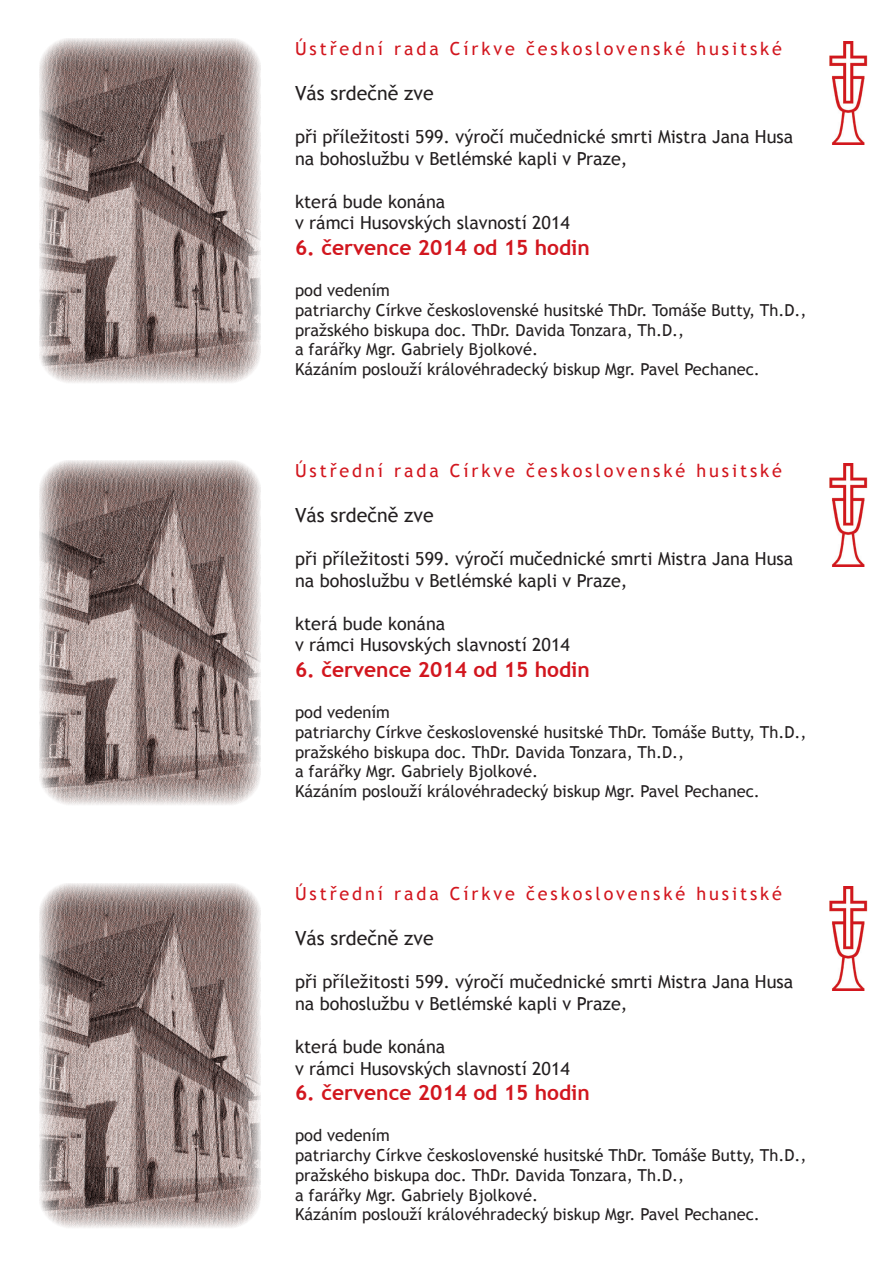
<style>
.page{position:relative;width:893px;height:1263px;background:#fff}
.page>*{position:absolute;margin:0;border:0;box-sizing:border-box;transform-origin:0 0}
.t1{font:700 21px "Trebuchet MS";color:#d2161e}
.t2{font:19.5px "Trebuchet MS";color:#231f20}
.t3{font:18px "Trebuchet MS";color:#231f20}
.t4{font:18px "Trebuchet MS";letter-spacing:.16em;color:#d2161e}
.t5{font:16.5px "Trebuchet MS";color:#231f20}
</style>
<div class="page">
<img style="left:39px;top:38px;width:221px;height:345px">
<img style="left:830px;top:42px;width:38px;height:103px">
<img style="left:39px;top:460px;width:221px;height:345px">
<img style="left:830px;top:464px;width:38px;height:103px">
<img style="left:39px;top:883px;width:221px;height:345px">
<img style="left:830px;top:887px;width:38px;height:103px">
<p class="t4" style="left:295px;top:38px;width:488px">Ústřední rada Církve československé husitské</p>
<p class="t2" style="left:295px;top:81px;width:140px">Vás srdečně zve</p>
<p class="t3" style="left:295px;top:126px;width:500px">při příležitosti 599. výročí mučednické smrti Mistra Jana Husa</p>
<p class="t3" style="left:295px;top:148px;width:334px">na bohoslužbu v Betlémské kapli v Praze,</p>
<p class="t3" style="left:295px;top:191px;width:152px">která bude konána</p>
<p class="t3" style="left:295px;top:212px;width:276px">v rámci Husovských slavností 2014</p>
<p class="t1" style="left:295px;top:234px;width:296px">6. července 2014 od 15 hodin</p>
<p class="t5" style="left:295px;top:280px;width:96px">pod vedením</p>
<p class="t5" style="left:295px;top:300px;width:513px">patriarchy Církve československé husitské ThDr. Tomáše Butty, Th.D.,</p>
<p class="t5" style="left:295px;top:320px;width:391px">pražského biskupa doc. ThDr. Davida Tonzara, Th.D.,</p>
<p class="t5" style="left:295px;top:340px;width:245px">a farářky Mgr. Gabriely Bjolkové.</p>
<p class="t5" style="left:295px;top:360px;width:466px">Kázáním poslouží královéhradecký biskup Mgr. Pavel Pechanec.</p>
<p class="t4" style="left:295px;top:460px;width:488px">Ústřední rada Církve československé husitské</p>
<p class="t2" style="left:295px;top:503px;width:140px">Vás srdečně zve</p>
<p class="t3" style="left:295px;top:548px;width:500px">při příležitosti 599. výročí mučednické smrti Mistra Jana Husa</p>
<p class="t3" style="left:295px;top:570px;width:334px">na bohoslužbu v Betlémské kapli v Praze,</p>
<p class="t3" style="left:295px;top:613px;width:152px">která bude konána</p>
<p class="t3" style="left:295px;top:634px;width:276px">v rámci Husovských slavností 2014</p>
<p class="t1" style="left:295px;top:656px;width:296px">6. července 2014 od 15 hodin</p>
<p class="t5" style="left:295px;top:702px;width:96px">pod vedením</p>
<p class="t5" style="left:295px;top:722px;width:513px">patriarchy Církve československé husitské ThDr. Tomáše Butty, Th.D.,</p>
<p class="t5" style="left:295px;top:742px;width:391px">pražského biskupa doc. ThDr. Davida Tonzara, Th.D.,</p>
<p class="t5" style="left:295px;top:762px;width:245px">a farářky Mgr. Gabriely Bjolkové.</p>
<p class="t5" style="left:295px;top:782px;width:466px">Kázáním poslouží královéhradecký biskup Mgr. Pavel Pechanec.</p>
<p class="t4" style="left:295px;top:883px;width:488px">Ústřední rada Církve československé husitské</p>
<p class="t2" style="left:295px;top:926px;width:140px">Vás srdečně zve</p>
<p class="t3" style="left:295px;top:971px;width:500px">při příležitosti 599. výročí mučednické smrti Mistra Jana Husa</p>
<p class="t3" style="left:295px;top:993px;width:334px">na bohoslužbu v Betlémské kapli v Praze,</p>
<p class="t3" style="left:295px;top:1036px;width:152px">která bude konána</p>
<p class="t3" style="left:295px;top:1057px;width:276px">v rámci Husovských slavností 2014</p>
<p class="t1" style="left:295px;top:1079px;width:296px">6. července 2014 od 15 hodin</p>
<p class="t5" style="left:295px;top:1125px;width:96px">pod vedením</p>
<p class="t5" style="left:295px;top:1145px;width:513px">patriarchy Církve československé husitské ThDr. Tomáše Butty, Th.D.,</p>
<p class="t5" style="left:295px;top:1165px;width:391px">pražského biskupa doc. ThDr. Davida Tonzara, Th.D.,</p>
<p class="t5" style="left:295px;top:1185px;width:245px">a farářky Mgr. Gabriely Bjolkové.</p>
<p class="t5" style="left:295px;top:1205px;width:466px">Kázáním poslouží královéhradecký biskup Mgr. Pavel Pechanec.</p>
</div>
